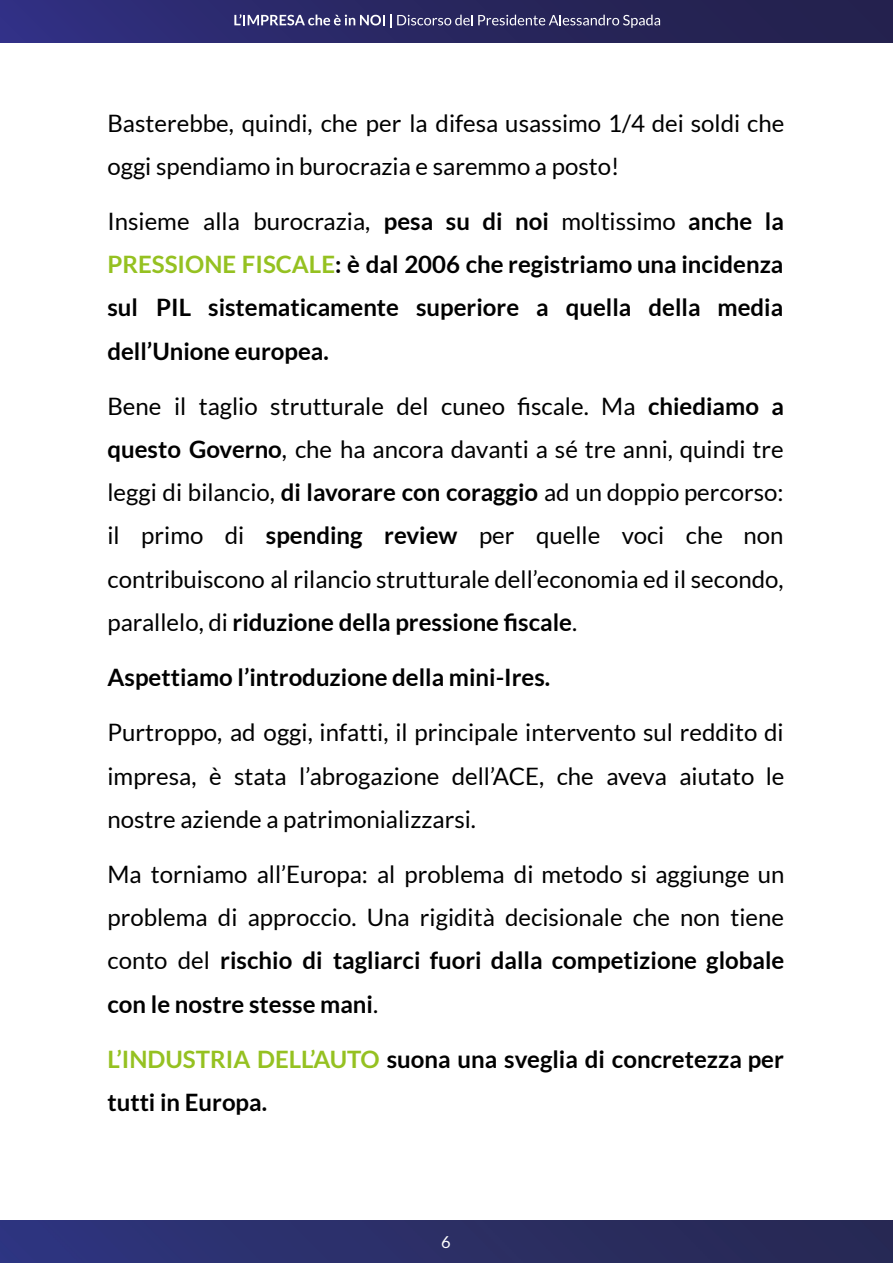
<style>
.page{position:relative;width:893px;height:1263px;background:#fff}
.page>*{position:absolute;margin:0;border:0;box-sizing:border-box;transform-origin:0 0}
.t1{font:24px/43.2px "Lato";color:#000;text-align:justify}
.t2{font:700 24px/43.2px "Lato";color:#000;text-align:justify}
.t3{font:16.5px "Lato";color:#fff}
.s1{font-weight:400}
.s2{color:#95c121}
.s3{font-weight:700}
</style>
<div class="page">
<img style="left:0;top:1221px;width:893px;height:42px">
<div style="left:0;top:0;width:893px;height:42px;background:linear-gradient(to right,#302f7f,#222046)"></div>
<svg style="left:234px;top:14px;width:426px;height:14px;background:#5b5a85"></svg>
<p class="t1" style="left:107px;top:101px;width:678px">Basterebbe, quindi, che per la difesa usassimo 1/4 dei soldi che oggi spendiamo in burocrazia e saremmo a posto!</p>
<p class="t2" style="left:107px;top:199px;width:678px"><span class="s1">Insieme alla burocrazia,</span> pesa su di noi <span class="s1">moltissimo</span> anche la <span class="s2">PRESSIONE FISCALE</span>: è dal 2006 che registriamo una incidenza sul PIL sistematicamente superiore a quella della media dell’Unione europea.</p>
<p class="t1" style="left:107px;top:384px;width:678px">Bene il taglio strutturale del cuneo fiscale. Ma <span class="s3">chiediamo a questo Governo</span>, che ha ancora davanti a sé tre anni, quindi tre leggi di bilancio, <span class="s3">di lavorare con coraggio</span> ad un doppio percorso: il primo di <span class="s3">spending review</span> per quelle voci che non contribuiscono al rilancio strutturale dell’economia ed il secondo, parallelo, di <span class="s3">riduzione della pressione fiscale</span>.</p>
<p class="t2" style="left:108px;top:655px;width:444px">Aspettiamo l’introduzione della mini-Ires.</p>
<p class="t1" style="left:107px;top:711px;width:678px">Purtroppo, ad oggi, infatti, il principale intervento sul reddito di impresa, è stata l’abrogazione dell’ACE, che aveva aiutato le nostre aziende a patrimonializzarsi.</p>
<p class="t1" style="left:107px;top:852px;width:678px">Ma torniamo all’Europa: al problema di metodo si aggiunge un problema di approccio. Una rigidità decisionale che non tiene conto del <span class="s3">rischio di tagliarci fuori dalla competizione globale con le nostre stesse mani</span>.</p>
<p class="t2" style="left:107px;top:1037px;width:678px"><span class="s2">L’INDUSTRIA DELL’AUTO</span> suona una sveglia di concretezza per tutti in Europa.</p>
<p class="t3" style="left:441px;top:1233px;width:11px">6</p>
</div>
